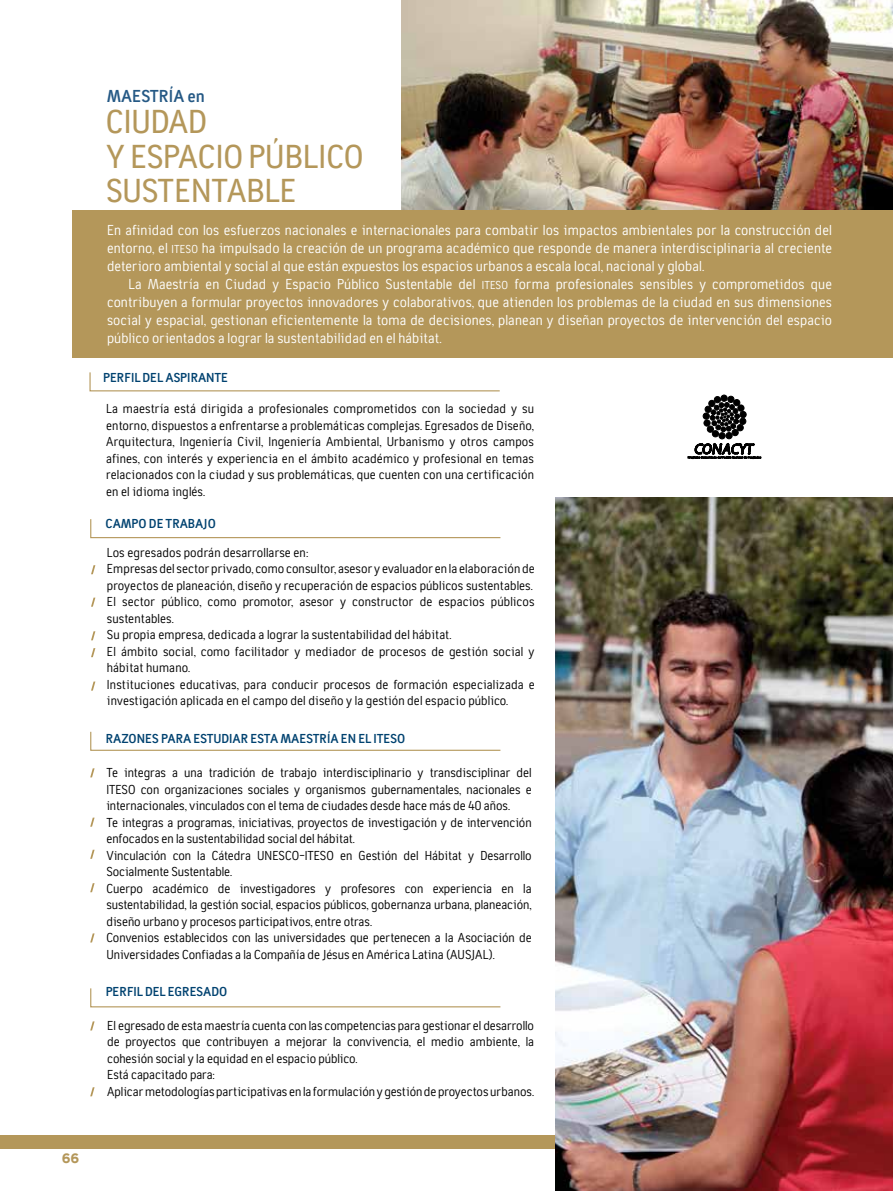
<style>
.page{position:relative;width:893px;height:1191px;background:#fff}
.page>*{position:absolute;margin:0;border:0;box-sizing:border-box;transform-origin:0 0}
.t1{font:500 34.5px/34.5px "Tempelhof";letter-spacing:-.015em;color:#b4975a}
.t2{font:700 18px "Tempelhof";color:#255985}
.t3{font:15px "Tempelhof";color:#fff}
.t4{font:13.5px/16.5px "Tempelhof";letter-spacing:-.01em;color:#000}
.t5{font:700 13.5px "Tempelhof";letter-spacing:-.005em;color:#004270}
.t6{font:700 13.5px "Gotham";color:#b4975a}
.s1{font-size:12px}
</style>
<div class="page">
<div style="left:0;top:1135px;width:741px;height:13px;background:#b4975a"></div>
<img style="left:401px;top:0;width:492px;height:210px">
<img style="left:556px;top:497px;width:337px;height:694px">
<div style="left:72px;top:210px;width:821px;height:148px;background:#b4975a"></div>
<svg style="left:89px;top:372px;width:411px;height:20px"></svg>
<svg style="left:90px;top:731px;width:411px;height:20px"></svg>
<svg style="left:90px;top:519px;width:411px;height:20px"></svg>
<svg style="left:90px;top:988px;width:411px;height:20px"></svg>
<svg style="left:91px;top:597px;width:4px;height:9px"></svg>
<svg style="left:91px;top:565px;width:4px;height:9px"></svg>
<svg style="left:91px;top:631px;width:4px;height:9px"></svg>
<svg style="left:91px;top:648px;width:4px;height:9px"></svg>
<svg style="left:91px;top:681px;width:4px;height:9px"></svg>
<svg style="left:90px;top:817px;width:5px;height:9px"></svg>
<svg style="left:90px;top:768px;width:5px;height:9px"></svg>
<svg style="left:90px;top:849px;width:5px;height:9px"></svg>
<svg style="left:90px;top:883px;width:5px;height:9px"></svg>
<svg style="left:90px;top:933px;width:5px;height:9px"></svg>
<svg style="left:90px;top:1087px;width:5px;height:9px"></svg>
<svg style="left:90px;top:1021px;width:5px;height:9px"></svg>
<div style="left:719px;top:432px;width:6px;height:7px;background:#000;border-radius:50%"></div>
<div style="left:719px;top:432px;width:6px;height:7px;border:1px solid #000;border-radius:50%"></div>
<div style="left:726px;top:432px;width:6px;height:7px;background:#000;border-radius:50%"></div>
<div style="left:726px;top:432px;width:6px;height:7px;border:1px solid #000;border-radius:50%"></div>
<div style="left:732px;top:429px;width:6px;height:7px;background:#000;border-radius:50%"></div>
<div style="left:732px;top:429px;width:6px;height:7px;border:1px solid #000;border-radius:50%"></div>
<div style="left:712px;top:430px;width:6px;height:7px;background:#000;border-radius:50%"></div>
<div style="left:712px;top:430px;width:7px;height:7px;border:1px solid #000;border-radius:50%"></div>
<svg style="left:703px;top:395px;width:43px;height:37px"></svg>
<svg style="left:688px;top:443px;width:73px;height:16px"></svg>
<p class="t6" style="left:62px;top:1150px;width:19px">66</p>
<p class="t2" style="left:107px;top:87px;width:100px">MAESTRÍA EN</p>
<p class="t1" style="left:106px;top:105px;width:58px">CIUDAD<br>Y ESPACIO</p>
<p class="t1" style="left:248px;top:139px;width:70px">PÚBLICO</p>
<p class="t1" style="left:106px;top:174px;width:34px">SUSTE</p>
<p class="t1" style="left:191px;top:174px;width:89px">NTABLE</p>
<p class="t3" style="left:107px;top:222px;width:727px">En afinidad con los esfuerzos nacionales e internacionales para combatir los impactos ambientales por la construcción del</p>
<p class="t3" style="left:107px;top:240px;width:727px">entorno, el <span class="s1">ITESO</span> ha impulsado la creación de un programa académico que responde de manera interdisciplinaria al creciente</p>
<p class="t3" style="left:107px;top:258px;width:599px">deterioro ambiental y social al que están expuestos los espacios urbanos a escala local, nacional y global.</p>
<p class="t3" style="left:128px;top:276px;width:705px">La Maestría en Ciudad y Espacio Público Sustentable del <span class="s1">ITESO</span> forma profesionales sensibles y comprometidos que</p>
<p class="t3" style="left:107px;top:294px;width:727px">contribuyen a formular proyectos innovadores y colaborativos, que atienden los problemas de la ciudad en sus dimensiones</p>
<p class="t3" style="left:107px;top:312px;width:727px">social y espacial, gestionan eficientemente la toma de decisiones, planean y diseñan proyectos de intervención del espacio</p>
<p class="t3" style="left:107px;top:330px;width:336px">público orientados a lograr la sustentabilidad en el hábitat.</p>
<p class="t5" style="left:103px;top:370px;width:126px">PERFIL DEL ASPIRANTE</p>
<p class="t4" style="left:106px;top:400px;width:429px;text-align:justify">La maestría está dirigida a profesionales comprometidos con la sociedad y su entorno, dispuestos a enfrentarse a problemáticas complejas. Egresados de Diseño, Arquitectura, Ingeniería Civil, Ingeniería Ambiental, Urbanismo y otros campos afines, con interés y experiencia en el ámbito académico y profesional en temas relacionados con la ciudad y sus problemáticas, que cuenten con una certificación en el idioma inglés.</p>
<p class="t5" style="left:105px;top:516px;width:112px">CAMPO DE TRABAJO</p>
<p class="t4" style="left:107px;top:544px;width:429px">Los egresados podrán desarrollarse en:<br>Empresas del sector privado, como consultor, asesor y evaluador en la elaboración de proyectos de planeación, diseño y recuperación de espacios públicos sustentables.<br>El sector público, como promotor, asesor y constructor de espacios públicos sustentables.<br>Su propia empresa, dedicada a lograr la sustentabilidad del hábitat.<br>El ámbito social, como facilitador y mediador de procesos de gestión social y hábitat humano.<br>Instituciones educativas, para conducir procesos de formación especializada e investigación aplicada en el campo del diseño y la gestión del espacio público.</p>
<p class="t5" style="left:106px;top:731px;width:275px">RAZONES PARA ESTUDIAR ESTA MAESTRÍA EN EL ITESO</p>
<p class="t4" style="left:106px;top:764px;width:427px">Te integras a una tradición de trabajo interdisciplinario y transdisciplinar del ITESO con organizaciones sociales y organismos gubernamentales, nacionales e internacionales, vinculados con el tema de ciudades desde hace más de 40 años.<br>Te integras a programas, iniciativas, proyectos de investigación y de intervención enfocados en la sustentabilidad social del hábitat.<br>Vinculación con la Cátedra UNESCO-ITESO en Gestión del Hábitat y Desarrollo Socialmente Sustentable.<br>Cuerpo académico de investigadores y profesores con experiencia en la sustentabilidad, la gestión social, espacios públicos, gobernanza urbana, planeación, diseño urbano y procesos participativos, entre otras.<br>Convenios establecidos con las universidades que pertenecen a la Asociación de Universidades Confiadas a la Compañía de Jésus en América Latina (AUSJAL).</p>
<p class="t5" style="left:106px;top:983px;width:123px">PERFIL DEL EGRESADO</p>
<p class="t4" style="left:107px;top:1017px;width:428px">El egresado de esta maestría cuenta con las competencias para gestionar el desarrollo de proyectos que contribuyen a mejorar la convivencia, el medio ambiente, la cohesión social y la equidad en el espacio público.<br>Está capacitado para:<br>Aplicar metodologías participativas en la formulación y gestión de proyectos urbanos.</p>
</div>
